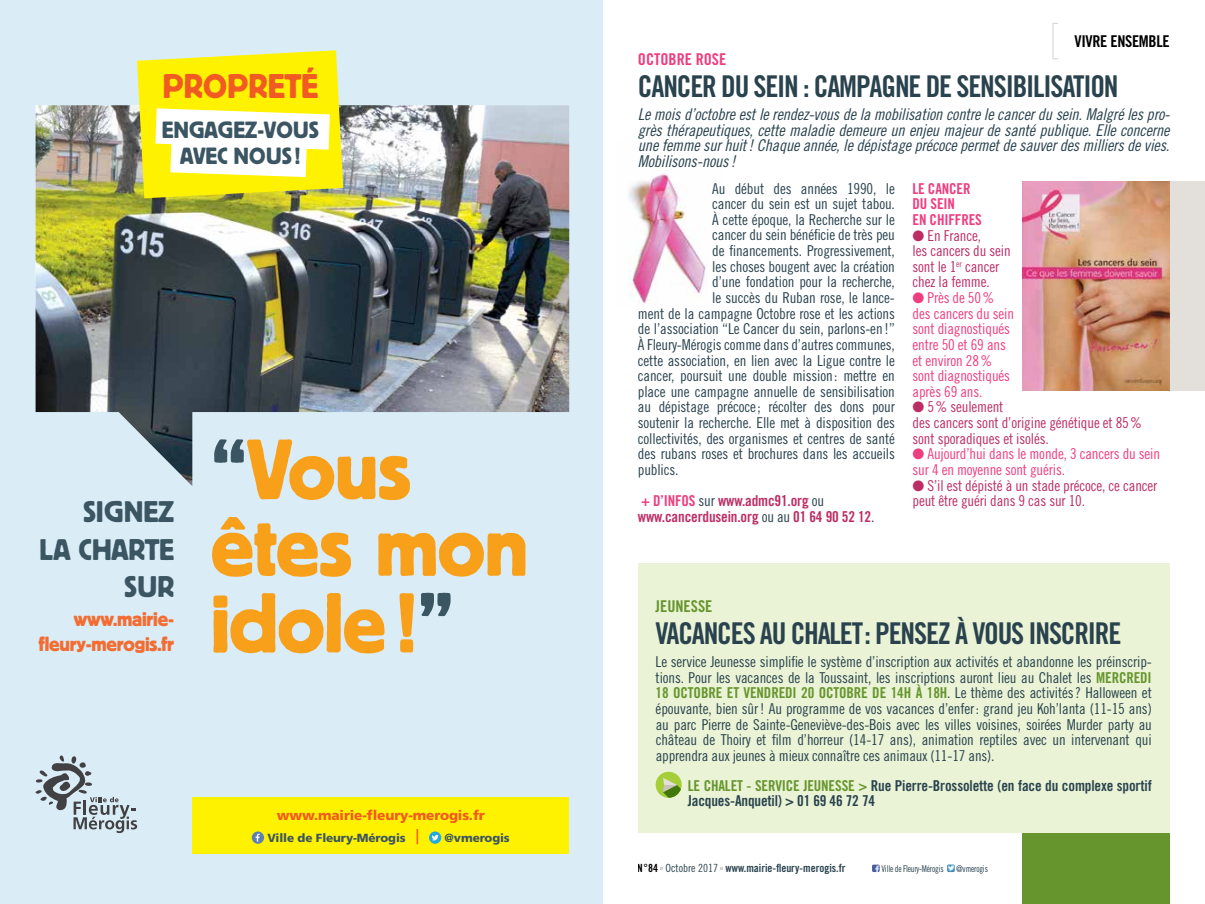
<style>
.page{position:relative;width:1205px;height:904px;background:#fff}
.page>*{position:absolute;margin:0;border:0;box-sizing:border-box;transform-origin:0 0}
.t1{font:84.38px/76.6px "Block BE";letter-spacing:-.01em;color:#f9a01b}
.t2{font:34px "Block BE";letter-spacing:.01em;color:#f15a22}
.t3{font:30px "Trade Gothic LT Std Bd Cn 20";letter-spacing:-.04em;color:#29424e}
.t4{font:29.62px/37.5px "Block BE";letter-spacing:.01em;color:#3b5562}
.t5{font:23.25px/26.2px "Block BE";letter-spacing:.01em;color:#3b5562;text-align:center}
.t6{font:20.38px/24.5px "Block BE";letter-spacing:-.01em;color:#f36c31;text-align:right}
.t7{font:16.25px/15.6px "Trade Gothic LT Std Cn 18 Obl";letter-spacing:-.01em;color:#29424e;text-align:justify}
.t8{font:16.25px "Trade Gothic LT Std Bd Cn 20";letter-spacing:-.02em;color:#000}
.t9{font:16.25px "Trade Gothic LT Std Bd Cn 20";color:#ee3e80}
.t10{font:16.25px "Trade Gothic LT Std Bd Cn 20";color:#66952e}
.t11{font:15px/15.6px "Trade Gothic LT Std Cn 18";letter-spacing:-.01em;color:#29424e}
.t12{font:15px/15.6px "Trade Gothic LT Std Cn 18";letter-spacing:-.01em;color:#bc2d65}
.t13{font:15px/15.6px "Trade Gothic LT Std Cn 18";letter-spacing:-.01em;color:#ee3e80}
.t14{font:15px/15.6px "Trade Gothic LT Std Bd Cn 20";letter-spacing:-.01em;color:#29424e}
.t15{font:15px "Trade Gothic LT Std Bd Cn 20";letter-spacing:-.01em;color:#66952e}
.t16{font:15px/15.6px "Trade Gothic LT Std Bd Cn 20";letter-spacing:-.01em;color:#bc2d65}
.t17{font:15px/15.6px "Trade Gothic LT Std Bd Cn 20";letter-spacing:-.01em;color:#ee3e80}
.t18{font:900 13.62px "Frutiger";letter-spacing:-.01em;color:#f15a22}
.t19{font:900 11.75px "Frutiger";letter-spacing:-.01em;color:#3b5562}
.t20{font:11.25px "Trade Gothic LT Std Bd Cn 20";color:#29424e}
.t21{font:9.25px "Trade Gothic LT Std Cn 18";letter-spacing:-.02em;color:#29424e;scale:.9 1}
.s1{color:#3b5562}
.s2{font-size:20px;color:#f15a22}
.s3{color:#ee3e80}
.s4{font-family:"Trade Gothic LT Std Cn 18";color:#29424e}
.s5{font-family:"Trade Gothic LT Std Bd Cn 20";color:#66952e}
.s6{color:#66952e}
.s7{color:#000}
.s8{font-family:"Trade Gothic LT Std Cn 18"}
</style>
<div class="page">
<div style="left:0;top:0;width:602px;height:904px;background:#daecf6"></div>
<img style="left:628px;top:170px;width:87px;height:134px">
<div style="left:638px;top:563px;width:531px;height:270px;background:#eaf3d5"></div>
<div style="left:1052px;top:23px;width:6px;height:36px;border:1px solid #d1d3d4"></div>
<svg style="left:872px;top:864px;width:7px;height:8px"></svg>
<svg style="left:947px;top:864px;width:8px;height:8px"></svg>
<div style="left:656px;top:771px;width:26px;height:26px;background:#a6ce39;border-radius:50%"></div>
<svg style="left:663px;top:777px;width:18px;height:20px"></svg>
<div style="left:1169px;top:181px;width:36px;height:210px;background:#e3dfda"></div>
<div style="left:1022px;top:833px;width:147px;height:71px;background:#66952e"></div>
<img style="left:1022px;top:181px;width:147px;height:210px">
<svg style="left:36px;top:755px;width:101px;height:78px"></svg>
<div style="left:192px;top:797px;width:377px;height:56px;background:#fff200"></div>
<svg style="left:252px;top:831px;width:12px;height:12px"></svg>
<svg style="left:256px;top:833px;width:4px;height:8px"></svg>
<svg style="left:429px;top:831px;width:12px;height:12px"></svg>
<img style="left:36px;top:105px;width:533px;height:381px">
<svg style="left:137px;top:50px;width:206px;height:148px;background:#f8f263"></svg>
<h2 class="t2" style="left:163px;top:67px;width:157px">PROPRETÉ</h2>
<h3 class="t5" style="left:162px;top:116px;width:159px">ENGAGEZ-VO US<br>AVEC NOUS!</h3>
<h3 class="t4" style="left:40px;top:492px;width:136px;text-indent:43px">SIGNEZ<br>LA CHARTE</h3>
<h3 class="t4" style="left:124px;top:567px;width:45px">SUR</h3>
<h3 class="t6" style="left:39px;top:606px;width:137px">WWW.MAIRIE-<br>FLEURY-MEROGIS.FR</h3>
<h1 class="t1" style="left:211px;top:428px;width:319px"><span class="s1">“</span>VOUS<br>ÊTES MON<br>IDOLE!<span class="s1">”</span></h1>
<p class="t18" style="left:277px;top:806px;width:210px">www.mairie-fleury-merogis.fr</p>
<p class="t19" style="left:267px;top:830px;width:153px">Ville de Fleury-Mérogis <span class="s2">|</span></p>
<p class="t19" style="left:445px;top:830px;width:67px">@vmerogis</p>
<p class="t8" style="left:1074px;top:32px;width:89px">VIVRE ENSEMBLE</p>
<p class="t9" style="left:638px;top:49px;width:90px">OCTOBRE ROSE</p>
<h3 class="t3" style="left:638px;top:68px;width:479px">CANCER DU SEIN : CAMPAGNE DE SENSIBILISATION</h3>
<p class="t7" style="left:638px;top:107px;width:533px">Le mois d’octobre est le rendez-vous de la mobilisation contre le cancer du sein. Malgré les pro&shy;grès thérapeutiques, cette maladie demeure un enjeu majeur de santé publique. Elle concerne une femme sur huit! Chaque année, le dépistage précoce permet de sauver des milliers de vies.<br>Mobilisons-nous!</p>
<p class="t11" style="left:712px;top:180px;width:184px">Au début des années 1990, le</p>
<p class="t11" style="left:712px;top:196px;width:184px">cancer du sein est un sujet tabou.</p>
<p class="t11" style="left:712px;top:211px;width:184px">À cette époque, la Recherche sur le</p>
<p class="t11" style="left:712px;top:227px;width:184px">cancer du sein bénéficie de très peu</p>
<p class="t11" style="left:712px;top:243px;width:184px">de financements. Progressivement,</p>
<p class="t11" style="left:712px;top:258px;width:184px">les choses bougent avec la création</p>
<p class="t11" style="left:712px;top:274px;width:184px">d’une fondation pour la recherche,</p>
<p class="t11" style="left:712px;top:290px;width:184px">le succès du Ruban rose, le lance-</p>
<p class="t11" style="left:638px;top:305px;width:258px">ment de la campagne Octobre rose et les actions</p>
<p class="t11" style="left:638px;top:321px;width:258px">de l’association “Le Cancer du sein, parlons-en!”</p>
<p class="t11" style="left:638px;top:336px;width:258px">À Fleury-Mérogis comme dans d’autres communes,</p>
<p class="t11" style="left:638px;top:352px;width:258px">cette association, en lien avec la Ligue contre le</p>
<p class="t11" style="left:638px;top:368px;width:258px">cancer, poursuit une double mission: mettre en</p>
<p class="t11" style="left:638px;top:383px;width:258px">place une campagne annuelle de sensibilisation</p>
<p class="t11" style="left:638px;top:399px;width:258px">au dépistage précoce; récolter des dons pour</p>
<p class="t11" style="left:638px;top:415px;width:258px">soutenir la recherche. Elle met à disposition des</p>
<p class="t11" style="left:638px;top:430px;width:258px">collectivités, des organismes et centres de santé</p>
<p class="t11" style="left:638px;top:446px;width:258px">des rubans roses et brochures dans les accueils</p>
<p class="t11" style="left:638px;top:461px;width:42px">publics.</p>
<p class="t16" style="left:638px;top:493px;width:238px"><span class="s3">+ D’INFOS</span> <span class="s4">sur</span> WWW.ADMC91.ORG <span class="s4">ou<br></span>WWW.CANCERDUSEIN.ORG <span class="s4">ou au</span> 01 64 90 52 12<span class="s4">.</span></p>
<p class="t17" style="left:912px;top:180px;width:70px">LE CANCER<br>DU SEIN<br>EN CHIFFRES</p>
<p class="t12" style="left:912px;top:227px;width:100px">● En France,<br>les cancers du sein sont le 1<sup>er</sup> cancer chez la femme.</p>
<p class="t13" style="left:912px;top:290px;width:103px">● Près de 50% des cancers du sein sont diagnostiqués entre 50 et 69 ans et environ 28% sont diagnostiqués après 69 ans.</p>
<p class="t12" style="left:912px;top:399px;width:231px">● 5% seulement<br>des cancers sont d’origine génétique et 85% sont sporadiques et isolés.</p>
<p class="t13" style="left:912px;top:446px;width:249px">● Aujourd’hui dans le monde, 3 cancers du sein sur 4 en moyenne sont guéris.</p>
<p class="t12" style="left:912px;top:477px;width:246px">● S’il est dépisté à un stade précoce, ce cancer peut être guéri dans 9 cas sur 10.</p>
<p class="t10" style="left:656px;top:596px;width:58px">JEUNESSE</p>
<h3 class="t3" style="left:656px;top:615px;width:467px">VACANCES AU CHALET : PENSEZ À VOUS INSCRIRE</h3>
<p class="t11" style="left:656px;top:653px;width:498px">Le service Jeunesse simplifie le système d’inscription aux activités et abandonne les préinscrip&shy;tions. Pour les vacances de la Toussaint, les inscriptions auront lieu au Chalet les <span class="s5">MERCREDI</span></p>
<p class="t15" style="left:656px;top:684px;width:498px">18 OCTOBRE ET VENDREDI 20 OCTOBRE DE 14H À 18H<span class="s4">. Le thème des activités? Halloween et</span></p>
<p class="t11" style="left:656px;top:700px;width:498px;text-align:justify">épouvante, bien sûr! Au programme de vos vacances d’enfer: grand jeu Koh’lanta (11-15 ans) au parc Pierre de Sainte-Geneviève-des-Bois avec les villes voisines, soirées Murder party au château de Thoiry et film d’horreur (14-17 ans), animation reptiles avec un intervenant qui apprendra aux jeunes à mieux connaître ces animaux (11-17 ans).</p>
<p class="t14" style="left:688px;top:777px;width:465px"><span class="s6">LE CHALET - SERVICE JEUNESSE &gt;</span> RUE PIERRE-BROSSOLETTE (EN FACE DU COMPLEXE SPORTIF<br>JACQUES-ANQUETIL) &gt; 01 69 46 72 74</p>
<p class="t20" style="left:638px;top:861px;width:209px"><span class="s7">N°84</span> <span class="s8">Octobre 2017</span> WWW.MAIRIE-FLEURY-MEROGIS.FR</p>
<p class="t21" style="left:881px;top:862px;width:71px">Ville de Fleury-Mérogis</p>
<p class="t21" style="left:956px;top:862px;width:37px">@vmerogis</p>
</div>
